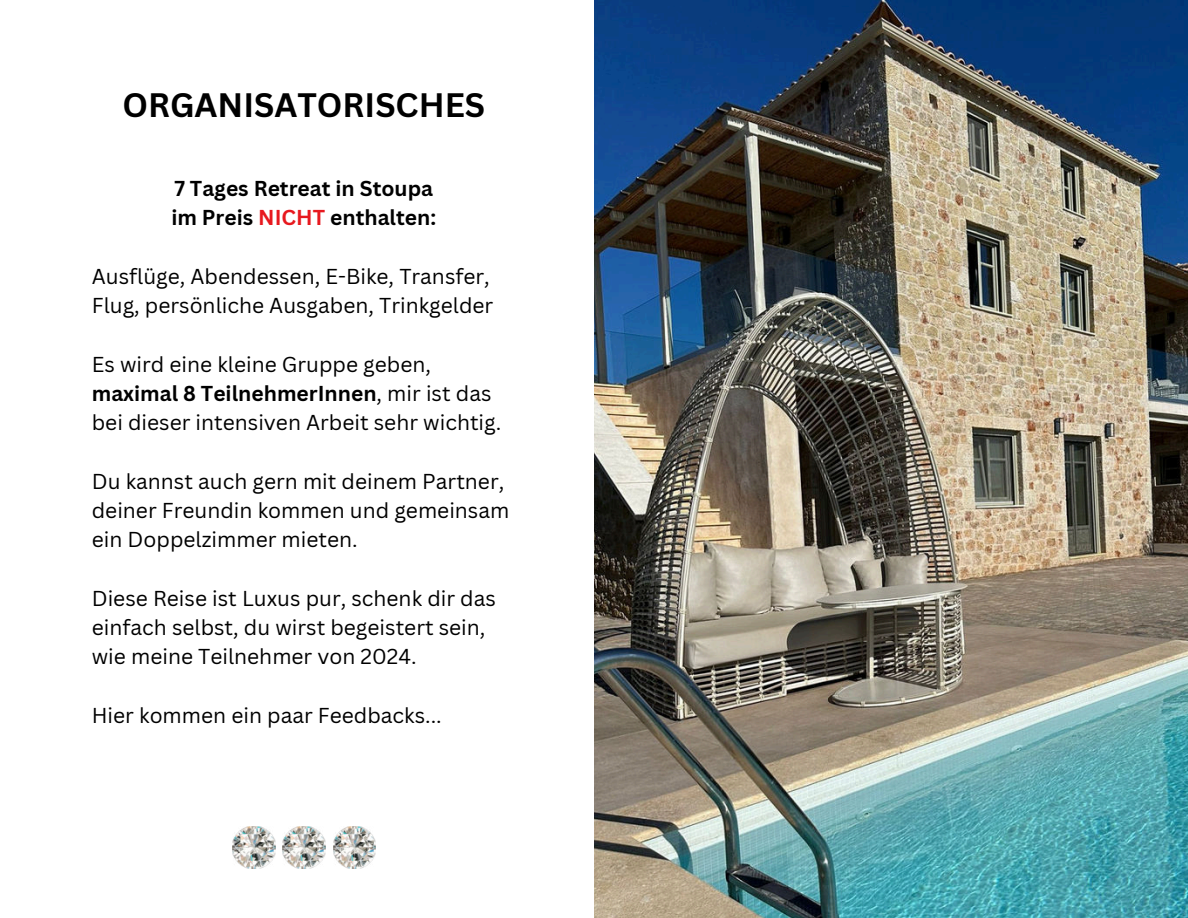
<style>
.page{position:relative;width:1188px;height:918px;background:#fff}
.page>*{position:absolute;margin:0;border:0;box-sizing:border-box;transform-origin:0 0}
.t1{font:700 33px "Canva Sans";color:#000}
.t2{font:21px/29.2px "Canva Sans";color:#000}
.t3{font:700 21px/29.2px "Canva Sans";color:#000}
.s1{color:#e7191f}
.s2{font-weight:700}
</style>
<div class="page">
<img style="left:594px;top:0;width:594px;height:918px">
<img style="left:232px;top:826px;width:43px;height:43px">
<img style="left:283px;top:826px;width:42px;height:43px">
<img style="left:333px;top:826px;width:43px;height:43px">
<h1 class="t1" style="left:122px;top:86px;width:364px">ORGANISATORISCHES</h1>
<p class="t3" style="left:171px;top:174px;width:266px">7 Tages Retreat in Stoupa im Preis <span class="s1">NICHT</span> enthalten:</p>
<p class="t2" style="left:92px;top:262px;width:403px">Ausflüge, Abendessen, E-Bike, Transfer,<br>Flug, persönliche Ausgaben, Trinkgelder</p>
<p class="t2" style="left:92px;top:349px;width:411px">Es wird eine kleine Gruppe geben, <span class="s2">maximal 8 TeilnehmerInnen</span>, mir ist das bei dieser intensiven Arbeit sehr wichtig.</p>
<p class="t2" style="left:92px;top:466px;width:419px">Du kannst auch gern mit deinem Partner, deiner Freundin kommen und gemeinsam ein Doppelzimmer mieten.</p>
<p class="t2" style="left:92px;top:583px;width:406px">Diese Reise ist Luxus pur, schenk dir das einfach selbst, du wirst begeistert sein, wie meine Teilnehmer von 2024.</p>
<p class="t2" style="left:92px;top:700px;width:352px">Hier kommen ein paar Feedbacks...</p>
</div>
